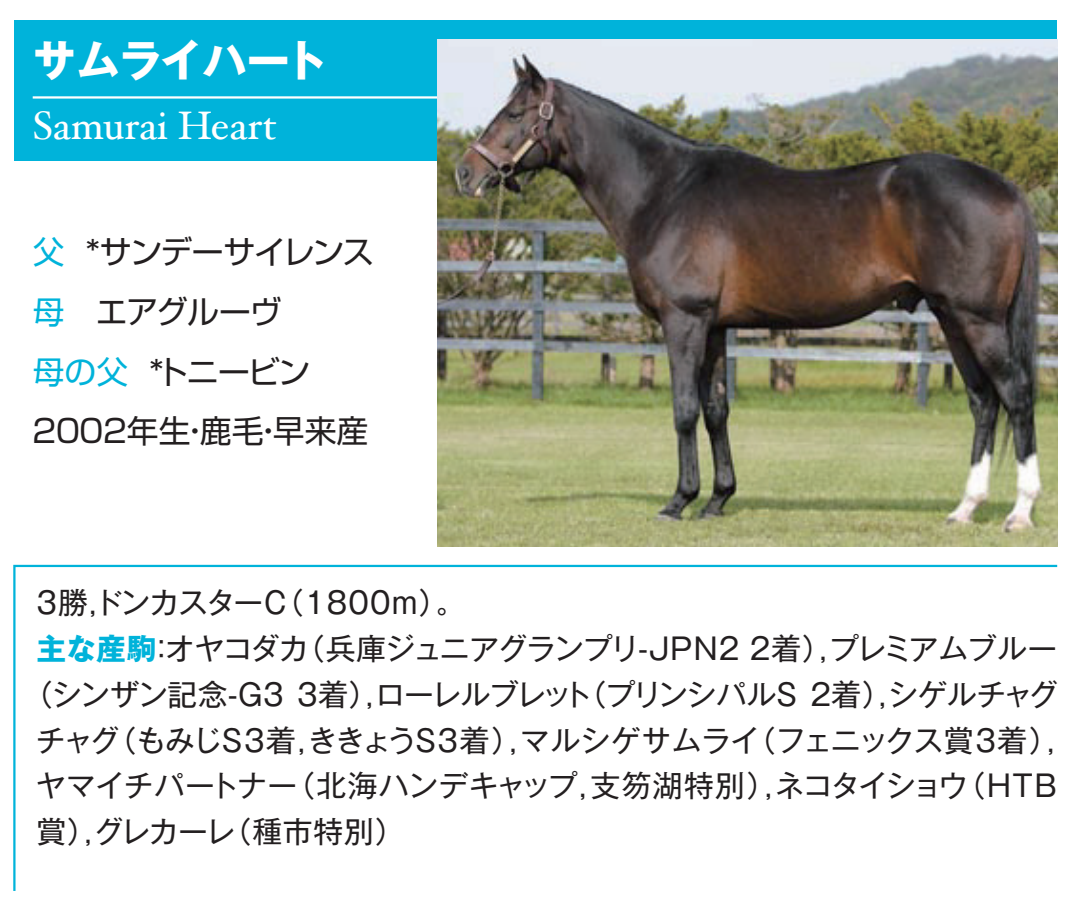
<style>
.page{position:relative;width:1078px;height:908px;background:#fff}
.page>*{position:absolute;margin:0;border:0;box-sizing:border-box;transform-origin:0 0}
.t1{font:700 43.6px "Gothic MB101 Pr 5";letter-spacing:-.03em;color:#fff}
.t2{font:39.6px "Hoefler Text";color:#fff}
.t3{font:31.6px "Shin Go Pr 5";letter-spacing:-.035em;color:#231f20}
.t4{font:31.6px "Shin Go Pr 5";color:#231f20}
.t5{font:31.6px "Shin Go Pr 5";color:#00b3da}
.t6{font:30px "Gothic MB101 Pr 5";letter-spacing:-.05em;color:#231f20}
.t7{font:30px "Gothic MB101 Pr 5";letter-spacing:-.01em;color:#231f20}
.t8{font:30px "Gothic MB101 Pr 5";letter-spacing:-.08em;color:#231f20}
.t9{font:30px/45.6px "Gothic MB101 Pr 5";letter-spacing:.02em;color:#231f20}
.t10{font:30px "Gothic MB101 Pr 5";letter-spacing:.005em;color:#231f20}
.t11{font:30px "Gothic MB101 Pr 5";letter-spacing:-.07em;color:#231f20}
.t12{font:30px "Gothic MB101 Pr 5";letter-spacing:-.09em;color:#231f20}
.t13{font:30px "Gothic MB101 Pr 5";letter-spacing:-.115em;color:#231f20}
.s1{font-weight:700;color:#00b3da}
</style>
<div class="page">
<div style="left:14px;top:20px;width:1042px;height:141px;background:#00b3da"></div>
<hr style="left:33px;top:96px;width:563px;height:2px;background:#fff">
<svg style="left:13px;top:564px;width:1045px;height:327px"></svg>
<img style="left:437px;top:39px;width:619px;height:507px">
<h1 class="t1" style="left:33px;top:24px;width:297px">サムライハート</h1>
<h2 class="t2" style="left:33px;top:102px;width:246px">Samurai Heart</h2>
<p class="t5" style="left:33px;top:226px;width:33px">父</p>
<p class="t5" style="left:33px;top:286px;width:33px">母</p>
<p class="t3" style="left:86px;top:226px;width:290px">*サンデーサイレンス</p>
<p class="t3" style="left:96px;top:286px;width:187px">エアグルーヴ</p>
<p class="t3" style="left:156px;top:345px;width:155px">トニービン</p>
<p class="t5" style="left:33px;top:345px;width:97px">母の父</p>
<p class="t4" style="left:29px;top:405px;width:341px">２００２年生鹿毛早来産</p>
<p class="t3" style="left:149px;top:345px;width:16px">*</p>
<p class="t3" style="left:179px;top:405px;width:33px">・</p>
<p class="t3" style="left:252px;top:405px;width:33px">・</p>
<p class="t11" style="left:32px;top:577px;width:260px">３勝ドンカスターＣ</p>
<p class="t6" style="left:89px;top:577px;width:31px">，</p>
<p class="t6" style="left:274px;top:577px;width:123px">（１８００</p>
<p class="t6" style="left:389px;top:577px;width:77px">ｍ。(</p>
<p class="t6" style="left:36px;top:623px;width:274px"><span class="s1">主な産駒</span>オヤコダカ</p>
<p class="t6" style="left:146px;top:623px;width:31px">：</p>
<p class="t6" style="left:295px;top:623px;width:427px">（兵庫ジュニアグランプリ-ＪＰＮ</p>
<p class="t6" style="left:829px;top:623px;width:230px">プレミアムブルー</p>
<p class="t6" style="left:714px;top:623px;width:136px">２２着 ，）</p>
<p class="t6" style="left:258px;top:669px;width:138px">３３着，）</p>
<p class="t7" style="left:23px;top:669px;width:243px">（シンザン記念Ｇ-</p>
<p class="t12" style="left:375px;top:669px;width:219px">ローレルブレット</p>
<p class="t8" style="left:576px;top:669px;width:333px">（プリンシパルＳ２着，）</p>
<p class="t6" style="left:887px;top:669px;width:172px">シゲルチャグ</p>
<p class="t6" style="left:36px;top:714px;width:85px">チャグ</p>
<p class="t13" style="left:239px;top:714px;width:203px">３着ききょうＳ</p>
<p class="t10" style="left:433px;top:714px;width:329px">３着）マルシゲサムライ</p>
<p class="t6" style="left:107px;top:714px;width:142px">（もみじＳ</p>
<p class="t6" style="left:297px;top:714px;width:31px">，</p>
<p class="t6" style="left:509px;top:714px;width:31px">，</p>
<p class="t8" style="left:746px;top:714px;width:314px">（フェニックス賞３着(</p>
<p class="t6" style="left:1046px;top:714px;width:31px">，</p>
<p class="t7" style="left:285px;top:760px;width:684px">（北海ハンデキャップ支笏湖特別）ネコタイショウ</p>
<p class="t9" style="left:222px;top:760px;width:184px;text-indent:-186px">ヤマイチパートナー<br>（種市特別(</p>
<p class="t6" style="left:578px;top:760px;width:31px">，</p>
<p class="t6" style="left:764px;top:760px;width:31px">，</p>
<p class="t6" style="left:94px;top:806px;width:143px">グレカーレ</p>
<p class="t6" style="left:36px;top:806px;width:79px">賞 ，）</p>
<p class="t6" style="left:955px;top:760px;width:106px">（ＨＴＢ</p>
</div>
